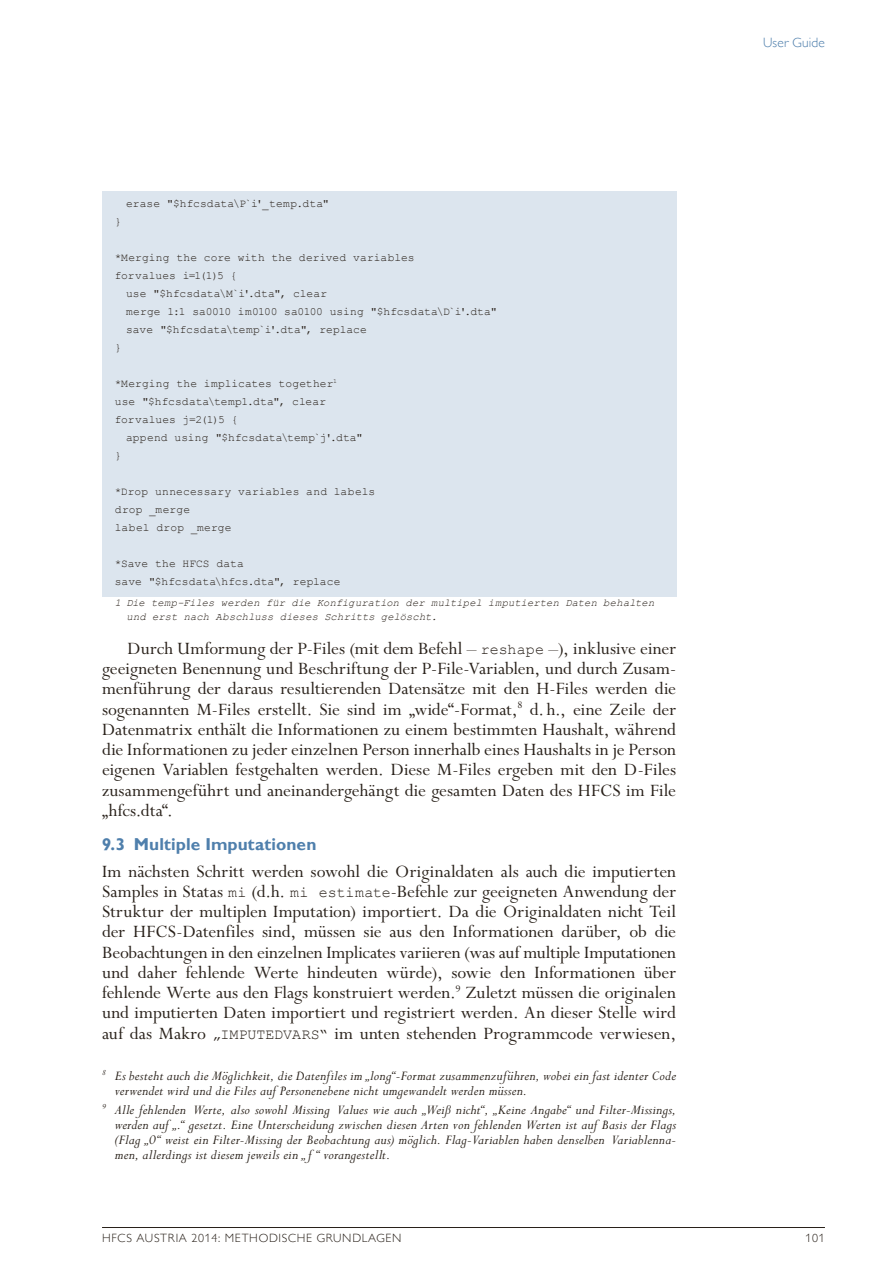
<style>
.page{position:relative;width:893px;height:1263px;background:#fff}
.page>*{position:absolute;margin:0;border:0;box-sizing:border-box;transform-origin:0 0}
.t1{font:19.5px/20.2px "Perpetua Std";color:#29211a;text-align:justify}
.t2{font:700 17.25px "Gill Sans MT Pro";letter-spacing:.005em;color:#4f7fac}
.t3{font:italic 15px/15px "Perpetua Std";letter-spacing:.015em;color:#29211a}
.t4{font:300 13.5px "Gill Sans MT Pro";letter-spacing:.01em;color:#4f7fac}
.t5{font:300 12px "Gill Sans MT Pro";letter-spacing:.06em;color:#29211a}
.t6{font:11.25px/18px "Courier New";letter-spacing:.01em;color:#29211a}
.t7{font:italic 10.5px/13.5px "Courier New";letter-spacing:.01em;color:#29211a}
.s1{font-family:"Courier New";font-size:15px}
</style>
<div class="page">
<hr style="left:102px;top:1227px;width:723px;height:1px;background:#29211a">
<div style="left:102px;top:191px;width:574px;height:406px;background:#dce5ee"></div>
<p class="t6" style="left:126px;top:194px;width:205px">erase "$hfcsdata\P`i'_temp.dta"</p>
<p class="t6" style="left:115px;top:212px;width:8px">}</p>
<p class="t6" style="left:115px;top:248px;width:301px">*Merging the core with the derived variables</p>
<p class="t6" style="left:115px;top:266px;width:124px">forvalues i=1(1)5 {</p>
<p class="t6" style="left:126px;top:284px;width:203px">use "$hfcsdata\M`i'.dta", clear</p>
<p class="t6" style="left:126px;top:302px;width:373px">merge 1:1 sa0010 im0100 sa0100 using "$hfcsdata\D`i'.dta"</p>
<p class="t6" style="left:126px;top:320px;width:242px">save "$hfcsdata\temp`i'.dta", replace</p>
<p class="t6" style="left:115px;top:338px;width:8px">}</p>
<p class="t6" style="left:115px;top:374px;width:224px">*Merging the implicates together<sup>1 </sup>use "$hfcsdata\temp1.dta", clear forvalues j=2(1)5 {</p>
<p class="t6" style="left:126px;top:428px;width:238px">append using "$hfcsdata\temp`j'.dta"</p>
<p class="t6" style="left:115px;top:446px;width:8px">}</p>
<p class="t6" style="left:115px;top:482px;width:262px">*Drop unnecessary variables and labels drop _merge<br>label drop _merge</p>
<p class="t6" style="left:115px;top:554px;width:227px">*Save the HFCS data<br>save "$hfcsdata\hfcs.dta", replace</p>
<p class="t7" style="left:126px;top:596px;width:530px;text-indent:-12px">1 Die temp-Files werden für die Konfiguration der multipel imputierten Daten behalten und erst nach Abschluss dieses Schritts gelöscht.</p>
<p class="t1" style="left:102px;top:639px;width:576px;text-indent:26px">Durch Umformung der P-Files (mit dem Befehl – <span class="s1">reshape</span> –), inklusive einer geeigneten Benennung und Beschriftung der P-File-Variablen, und durch Zusam&shy;menführung der daraus resultierenden Datensätze mit den H-Files werden die sogenannten M-Files erstellt. Sie sind im „wide“-Format,<sup>8</sup> d. h., eine Zeile der Datenmatrix enthält die Informationen zu einem bestimmten Haushalt, während die Informationen zu jeder einzelnen Person innerhalb eines Haushalts in je Person eigenen Variablen festgehalten werden. Diese M-Files ergeben mit den D-Files zusammengeführt und aneinandergehängt die gesamten Daten des HFCS im File „hfcs.dta“.</p>
<p class="t2" style="left:102px;top:834px;width:216px">9.3 Multiple Imputationen</p>
<p class="t1" style="left:102px;top:862px;width:576px">Im nächsten Schritt werden sowohl die Originaldaten als auch die imputierten Samples in Statas <span class="s1">mi</span> (d.h. <span class="s1">mi estimate</span>-Befehle zur geeigneten Anwendung der Struktur der multiplen Imputation) importiert. Da die Originaldaten nicht Teil der HFCS-Datenfiles sind, müssen sie aus den Informationen darüber, ob die Beobachtungen in den einzelnen Implicates variieren (was auf multiple Imputationen und daher fehlende Werte hindeuten würde), sowie den Informationen über fehlende Werte aus den Flags konstruiert werden.<sup>9</sup> Zuletzt müssen die originalen und imputierten Daten importiert und registriert werden. An dieser Stelle wird auf das Makro <span class="s1">„IMPUTEDVARS“</span> im unten stehenden Programmcode verwiesen,</p>
<p class="t3" style="left:115px;top:1069px;width:563px;text-indent:-13px"><sup>8</sup> Es besteht auch die Möglichkeit, die Datenfiles im „long“-Format zusammenzuführen, wobei ein fast identer Code verwendet wird und die Files auf Personenebene nicht umgewandelt werden müssen.</p>
<p class="t3" style="left:115px;top:1103px;width:563px;text-align:justify;text-indent:-13px"><sup>9</sup> Alle fehlenden Werte, also sowohl Missing Values wie auch „Weiß nicht“, „Keine Angabe“ und Filter-Missings, werden auf „.“ gesetzt. Eine Unterscheidung zwischen diesen Arten von fehlenden Werten ist auf Basis der Flags (Flag „0“ weist ein Filter-Missing der Beobachtung aus) möglich. Flag-Variablen haben denselben Variablenna&shy;men, allerdings ist diesem jeweils ein „ f “ vorangestellt.</p>
<p class="t4" style="left:763px;top:35px;width:63px">User Guide</p>
<p class="t5" style="left:102px;top:1231px;width:301px">HFCS AUSTRIA 2014: METHODISCHE GRUNDLAGEN</p>
<p class="t5" style="left:805px;top:1231px;width:21px">101</p>
</div>
